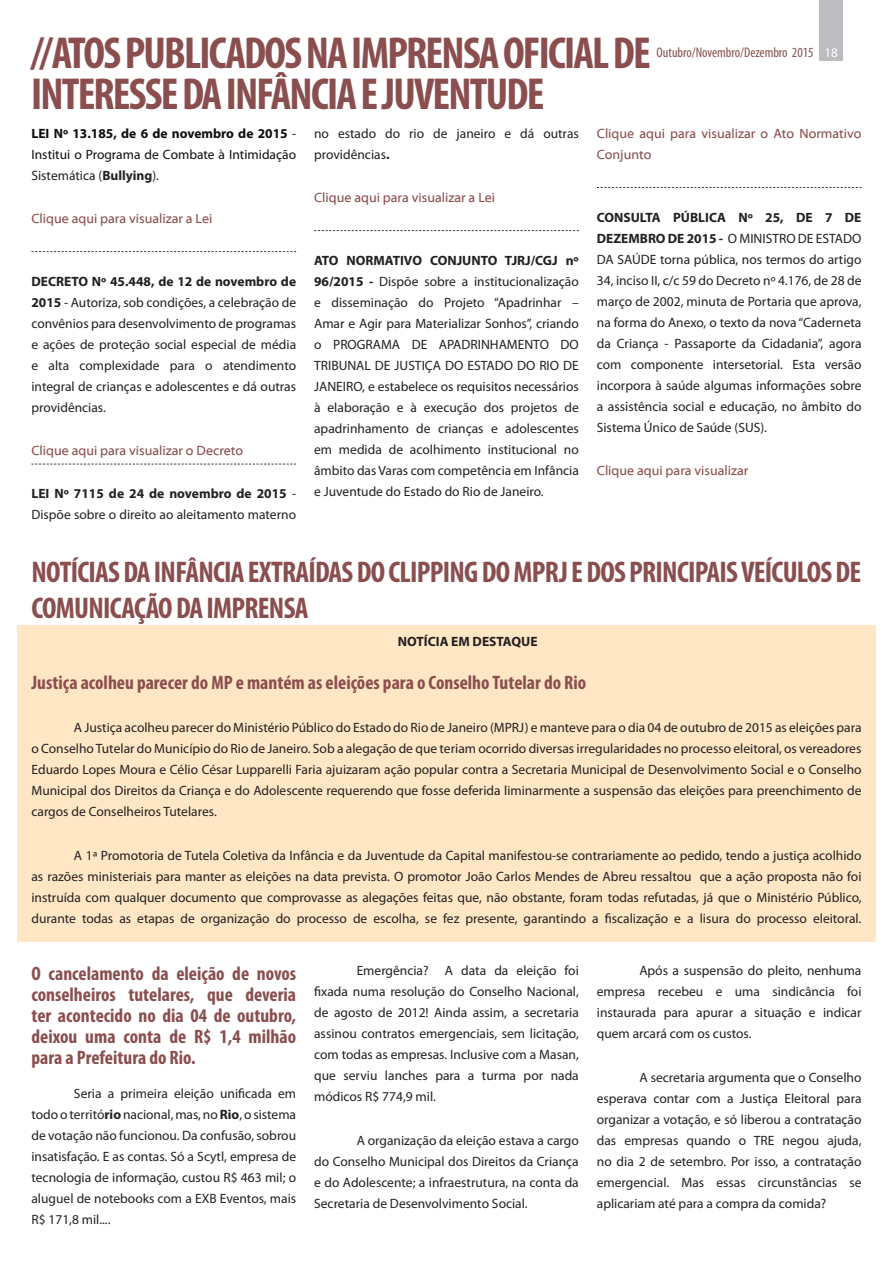
<style>
.page{position:relative;width:893px;height:1263px;background:#fff}
.page>*{position:absolute;margin:0;border:0;box-sizing:border-box;transform-origin:0 0}
.t1{font:700 condensed 45px/40.5px "Myriad Pro";letter-spacing:-.04em;color:#8a4e4e}
.título_seção{font:700 condensed 30px/36px "Myriad Pro";letter-spacing:-.025em;color:#8a4e4e}
.tíulo_matéria__sem_r{font:700 condensed 19.5px/21px "Myriad Pro";color:#8a4e4e;text-align:justify}
.tíulo_matéria{font:700 condensed 19.5px "Myriad Pro";color:#8a4e4e}
.t2{font:condensed 13.95px "Myriad Pro";color:#8a4e4e}
.texto_corrido__com_r{font:13.5px/21px "Myriad Pro";color:#231f20;text-align:justify}
.texto_corrido__SEM_r{font:13.5px/21px "Myriad Pro";color:#231f20;text-align:justify}
.texto_corrido__sem_r{font:13.5px/21px "Myriad Web Pro";color:#8a4e4e}
.texto_corrido__sem_r-2{font:13.5px/21px "Myriad Pro";color:#0d0d0d;text-align:justify}
.texto_corrido__com_r-2{font:700 13.5px "Myriad Pro";color:#231f20}
.s1{font-weight:700}
.s2{color:#231f20}
.s3{font-weight:700;color:#231f20}
.s4{font-stretch:normal;font-size:13.05px;color:#fff}
</style>
<div class="page">
<div style="left:820px;top:0;width:23px;height:61px;background:#bcbdc0"></div>
<div style="left:17px;top:625px;width:859px;height:317px;background:#ffe6c4"></div>
<svg style="left:31px;top:251px;width:265px;height:1px"></svg>
<svg style="left:31px;top:464px;width:265px;height:1px"></svg>
<svg style="left:314px;top:230px;width:265px;height:1px"></svg>
<svg style="left:597px;top:187px;width:264px;height:1px"></svg>
<h1 class="t1" style="left:31px;top:32px;width:621px">//ATOS PUBLICADOS NA IMPRENSA OFICIAL DE<br>INTERESSE DA INFÂNCIA E JUVENTUDE</h1>
<p class="texto_corrido__sem_r-2" style="left:31px;top:122px;width:266px"><span class="s1">LEI Nº 13.185, de 6 de novembro de 2015</span> - Institui o Programa de Combate à Intimidação <span class="s2">Sistemática (</span><span class="s3">Bullying</span><span class="s2">).</span></p>
<p class="texto_corrido__sem_r" style="left:31px;top:208px;width:182px">Clique aqui para visualizar a Lei</p>
<p class="t2" style="left:657px;top:44px;width:183px">Outubro/Novembro/Dezembro 2015 <span class="s4">18</span></p>
<p class="texto_corrido__SEM_r" style="left:314px;top:122px;width:266px">no estado do rio de janeiro e dá outras providências<span class="s1">.</span></p>
<p class="texto_corrido__sem_r" style="left:314px;top:187px;width:182px">Clique aqui para visualizar a Lei</p>
<p class="texto_corrido__sem_r" style="left:597px;top:123px;width:266px">Clique aqui para visualizar o Ato Normativo<br>Conjunto</p>
<p class="texto_corrido__SEM_r" style="left:597px;top:207px;width:266px"><span class="s1">CONSULTA PÚBLICA Nº 25, DE 7 DE DEZEMBRO DE 2015 -</span> O MINISTRO DE ESTADO DA SAÚDE torna pública, nos termos do artigo 34, inciso II, c/c 59 do Decreto nº 4.176, de 28 de março de 2002, minuta de Portaria que aprova, na forma do Anexo, o texto da nova “Caderneta da Criança - Passaporte da Cidadania”, agora com componente intersetorial. Esta versão incorpora à saúde algumas informações sobre a assistência social e educação, no âmbito do Sistema Único de Saúde (SUS).</p>
<p class="texto_corrido__sem_r" style="left:597px;top:460px;width:153px">Clique aqui para visualizar</p>
<p class="texto_corrido__SEM_r" style="left:314px;top:250px;width:266px"><span class="s1">ATO NORMATIVO CONJUNTO TJRJ/CGJ nº 96/2015 -</span> Dispõe sobre a institucionalização e disseminação do Projeto “Apadrinhar – Amar e Agir para Materializar Sonhos”, criando o PROGRAMA DE APADRINHAMENTO DO TRIBUNAL DE JUSTIÇA DO ESTADO DO RIO DE JANEIRO, e estabelece os requisitos necessários à elaboração e à execução dos projetos de apadrinhamento de crianças e adolescentes em medida de acolhimento institucional no âmbito das Varas com competência em Infância e Juventude do Estado do Rio de Janeiro.</p>
<p class="texto_corrido__SEM_r" style="left:31px;top:271px;width:266px"><span class="s1">DECRETO Nº 45.448, de 12 de novembro de 2015</span> - Autoriza, sob condições, a celebração de convênios para desenvolvimento de programas e ações de proteção social especial de média e alta complexidade para o atendimento integral de crianças e adolescentes e dá outras providências.</p>
<p class="texto_corrido__sem_r" style="left:31px;top:440px;width:213px">Clique aqui para visualizar o Decreto</p>
<p class="texto_corrido__SEM_r" style="left:31px;top:483px;width:266px"><span class="s1">LEI Nº 7115 de 24 de novembro de 2015</span> -<br>Dispõe sobre o direito ao aleitamento materno</p>
<p class="título_seção" style="left:31px;top:553px;width:831px">NOTÍCIAS DA INFÂNCIA EXTRAÍDAS DO CLIPPING DO MPRJ E DOS PRINCIPAIS VEÍCULOS DE<br>COMUNICAÇÃO DA IMPRENSA</p>
<p class="texto_corrido__com_r-2" style="left:398px;top:633px;width:141px">NOTÍCIA EM DESTAQUE</p>
<p class="tíulo_matéria" style="left:31px;top:670px;width:556px">Justiça acolheu parecer do MP e mantém as eleições para o Conselho Tutelar do Rio</p>
<p class="texto_corrido__com_r" style="left:31px;top:717px;width:832px;text-indent:43px">A Justiça acolheu parecer do Ministério Público do Estado do Rio de Janeiro (MPRJ) e manteve para o dia 04 de outubro de 2015 as eleições para o Conselho Tutelar do Município do Rio de Janeiro. Sob a alegação de que teriam ocorrido diversas irregularidades no processo eleitoral, os vereadores Eduardo Lopes Moura e Célio César Lupparelli Faria ajuizaram ação popular contra a Secretaria Municipal de Desenvolvimento Social e o Conselho Municipal dos Direitos da Criança e do Adolescente requerendo que fosse deferida liminarmente a suspensão das eleições para preenchimento de cargos de Conselheiros Tutelares.</p>
<p class="texto_corrido__com_r" style="left:31px;top:844px;width:832px;text-indent:43px">A 1ª Promotoria de Tutela Coletiva da Infância e da Juventude da Capital manifestou-se contrariamente ao pedido, tendo a justiça acolhido as razões ministeriais para manter as eleições na data prevista. O promotor João Carlos Mendes de Abreu ressaltou que a ação proposta não foi instruída com qualquer documento que comprovasse as alegações feitas que, não obstante, foram todas refutadas, já que o Ministério Público, durante todas as etapas de organização do processo de escolha, se fez presente, garantindo a fiscalização e a lisura do processo eleitoral.</p>
<p class="tíulo_matéria__sem_r" style="left:31px;top:962px;width:266px">O cancelamento da eleição de novos conselheiros tutelares, que deveria ter acontecido no dia 04 de outubro, deixou uma conta de R$ 1,4 milhão para a Prefeitura do Rio.</p>
<p class="texto_corrido__com_r" style="left:31px;top:1083px;width:266px;text-indent:43px">Seria a primeira eleição unificada em todo o territó<span class="s1">rio</span> nacional, mas, no <span class="s1">Rio</span>, o sistema de votação não funcionou. Da confusão, sobrou insatisfação. E as contas. Só a Scytl, empresa de tecnologia de informação, custou R$ 463 mil; o aluguel de notebooks com a EXB Eventos, mais R$ 171,8 mil....</p>
<p class="texto_corrido__com_r" style="left:314px;top:960px;width:266px;text-indent:43px">Emergência? A data da eleição foi fixada numa resolução do Conselho Nacional, de agosto de 2012! Ainda assim, a secretaria assinou contratos emergenciais, sem licitação, com todas as empresas. Inclusive com a Masan, que serviu lanches para a turma por nada módicos R$ 774,9 mil.</p>
<p class="texto_corrido__com_r" style="left:314px;top:1129px;width:266px;text-indent:43px">A organização da eleição estava a cargo do Conselho Municipal dos Direitos da Criança e do Adolescente; a infraestrutura, na conta da Secretaria de Desenvolvimento Social.</p>
<p class="texto_corrido__com_r" style="left:597px;top:960px;width:266px;text-indent:43px">Após a suspensão do pleito, nenhuma empresa recebeu e uma sindicância foi instaurada para apurar a situação e indicar quem arcará com os custos.</p>
<p class="texto_corrido__com_r" style="left:597px;top:1066px;width:266px;text-indent:43px">A secretaria argumenta que o Conselho esperava contar com a Justiça Eleitoral para organizar a votação, e só liberou a contratação das empresas quando o TRE negou ajuda, no dia 2 de setembro. Por isso, a contratação emergencial. Mas essas circunstâncias se aplicariam até para a compra da comida?</p>
</div>
